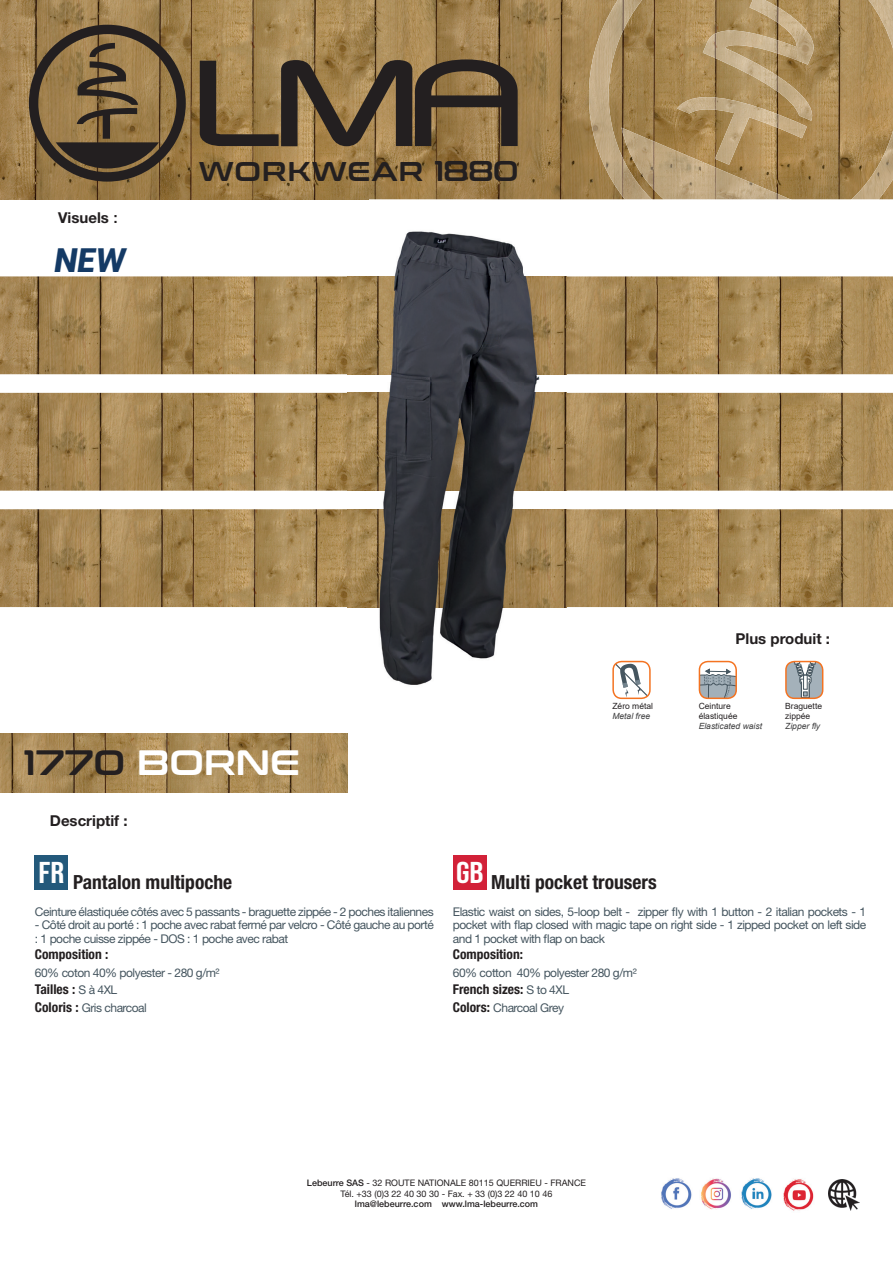
<style>
.page{position:relative;width:893px;height:1263px;background:#fff}
.page>*{position:absolute;margin:0;border:0;box-sizing:border-box;transform-origin:0 0}
.t1{font:35.1px "Conthrax Sb";color:#fff}
.t2{font:italic 900 33px "Roboto";color:#143a65}
.t3{font:30px "Bebas Neue";color:#fff;scale:1.15 1}
.t4{font:27px "Conthrax Sb";letter-spacing:.04em;color:#231f20}
.t5{font:700 condensed 19.5px "Helvetica Neue LT Std";color:#231f20}
.t6{font:700 15px "Helvetica Neue LT Std";color:#231f20}
.t7{font:700 condensed 13.5px "Helvetica Neue LT Std";color:#231f20}
.t8{font:12px/13.5px "Helvetica Neue LT Std";letter-spacing:-.04em;color:#45555f}
.t9{font:9px/10.8px "Helvetica Neue LT Std";color:#231f20;text-align:center}
.t10{font:500 9px "Helvetica Neue LT Std";color:#231f20}
.t11{font:8.55px/9.9px "Arial";color:#231f20}
.t12{font:italic 8.55px "Arial";color:#3e3e3f}
.s1{font-family:"Arial"}
.s2{font-size:28.5px}
.s3{color:#231f20}
.s4{font-weight:400;font-stretch:normal;font-size:12px;color:#45555f}
.s5{font-weight:700;font-stretch:condensed;font-size:13.5px;color:#231f20}
.s6{font-weight:500}
</style>
<div class="page">
<img style="left:0;top:276px;width:893px;height:98px">
<img style="left:0;top:393px;width:893px;height:98px">
<img style="left:0;top:509px;width:893px;height:98px">
<img style="left:0;top:733px;width:348px;height:59px">
<img style="left:0;top:0;width:577px;height:199px">
<svg style="left:29px;top:25px;width:157px;height:157px;background:#755e3c"></svg>
<svg style="left:200px;top:59px;width:318px;height:87px;background:#6b573a"></svg>
<img style="left:577px;top:0;width:316px;height:199px">
<svg style="left:625px;top:199px;width:254px;height:1px"></svg>
<img style="left:621px;top:128px;width:169px;height:71px">
<img style="left:661px;top:1178px;width:31px;height:31px">
<img style="left:741px;top:1178px;width:31px;height:31px">
<img style="left:701px;top:1178px;width:30px;height:32px">
<img style="left:828px;top:1180px;width:31px;height:30px">
<img style="left:783px;top:1179px;width:31px;height:32px">
<div style="left:35px;top:855px;width:33px;height:34px;background:#23597b"></div>
<div style="left:453px;top:855px;width:33px;height:34px;background:#d22138"></div>
<svg style="left:786px;top:661px;width:37px;height:38px"></svg>
<div style="left:785px;top:661px;width:38px;height:38px;border:2px solid #f47321;border-radius:9px"></div>
<svg style="left:699px;top:661px;width:37px;height:37px"></svg>
<div style="left:699px;top:661px;width:38px;height:38px;border:2px solid #f47321;border-radius:9px"></div>
<img style="left:348px;top:231px;width:219px;height:454px">
<img style="left:348px;top:276px;width:219px;height:98px">
<svg style="left:613px;top:661px;width:37px;height:37px"></svg>
<div style="left:612px;top:661px;width:39px;height:38px;border:2px solid #f47321;border-radius:9px"></div>
<p class="t6" style="left:58px;top:208px;width:61px">Visuels <span class="s1">:</span></p>
<h2 class="t2" style="left:54px;top:237px;width:73px">NEW</h2>
<h3 class="t4" style="left:199px;top:151px;width:322px">WORKWEAR <span class="s2">1880</span></h3>
<h1 class="t1" style="left:24px;top:735px;width:278px"><span class="s3">1770</span> BORNE</h1>
<p class="t6" style="left:50px;top:811px;width:79px">Descriptif :</p>
<p class="t11" style="left:612px;top:701px;width:42px">Zéro métal</p>
<p class="t12" style="left:612px;top:710px;width:39px">Metal free</p>
<p class="t6" style="left:735px;top:629px;width:96px">Plus produit :</p>
<p class="t11" style="left:699px;top:701px;width:40px">Ceinture élastiquée</p>
<p class="t12" style="left:699px;top:720px;width:65px">Elasticated waist</p>
<p class="t11" style="left:785px;top:701px;width:38px">Braguette zippée</p>
<p class="t12" style="left:785px;top:720px;width:37px">Zipper fly</p>
<h3 class="t3" style="left:39px;top:856px;width:24px">FR</h3>
<h3 class="t3" style="left:456px;top:855px;width:25px">GB</h3>
<h3 class="t5" style="left:491px;top:870px;width:167px">Multi pocket trousers</h3>
<p class="t8" style="left:453px;top:904px;width:415px;text-align:justify">Elastic waist on sides, 5-loop belt - zipper y with 1 button - 2 italian pockets - 1 pocket with ap closed with magic tape on right side - 1 zipped pocket on left side and 1 pocket with ap on back</p>
<p class="t7" style="left:453px;top:946px;width:72px">Composition:</p>
<p class="t8" style="left:453px;top:965px;width:185px">60% cotton 40% polyester 280 g/m²</p>
<p class="t7" style="left:453px;top:981px;width:118px">French sizes: <span class="s4">S to 4XL</span></p>
<p class="t8" style="left:453px;top:1001px;width:113px"><span class="s5">Colors:</span> Charcoal Grey</p>
<h3 class="t5" style="left:73px;top:870px;width:160px">Pantalon multipoche</h3>
<p class="t8" style="left:35px;top:904px;width:400px">Ceinture élastiquée côtés avec 5 passants - braguette zippée - 2 poches italiennes</p>
<p class="t8" style="left:35px;top:918px;width:400px">- Côté droit au porté : 1 poche avec rabat fermé par velcro - Côté gauche au porté : 1 poche cuisse zippée - DOS : 1 poche avec rabat</p>
<p class="t7" style="left:35px;top:946px;width:75px">Composition :</p>
<p class="t8" style="left:35px;top:965px;width:186px">60% coton 40% polyester - 280 g/m²</p>
<p class="t7" style="left:35px;top:981px;width:84px">Tailles : <span class="s4">S à 4XL</span></p>
<p class="t8" style="left:35px;top:1001px;width:114px"><span class="s5">Coloris :</span> Gris charcoal</p>
<p class="t9" style="left:307px;top:1177px;width:281px"><span class="s6">Lebeurre SAS</span> - 32 ROUTE NATIONALE 80115 QUERRIEU - FRANCE<br>Tél. +33 (0)3 22 40 30 30 - Fax. + 33 (0)3 22 40 10 46</p>
<p class="t10" style="left:355px;top:1199px;width:185px">lma@lebeurre.com www.lma-lebeurre.com</p>
</div>
